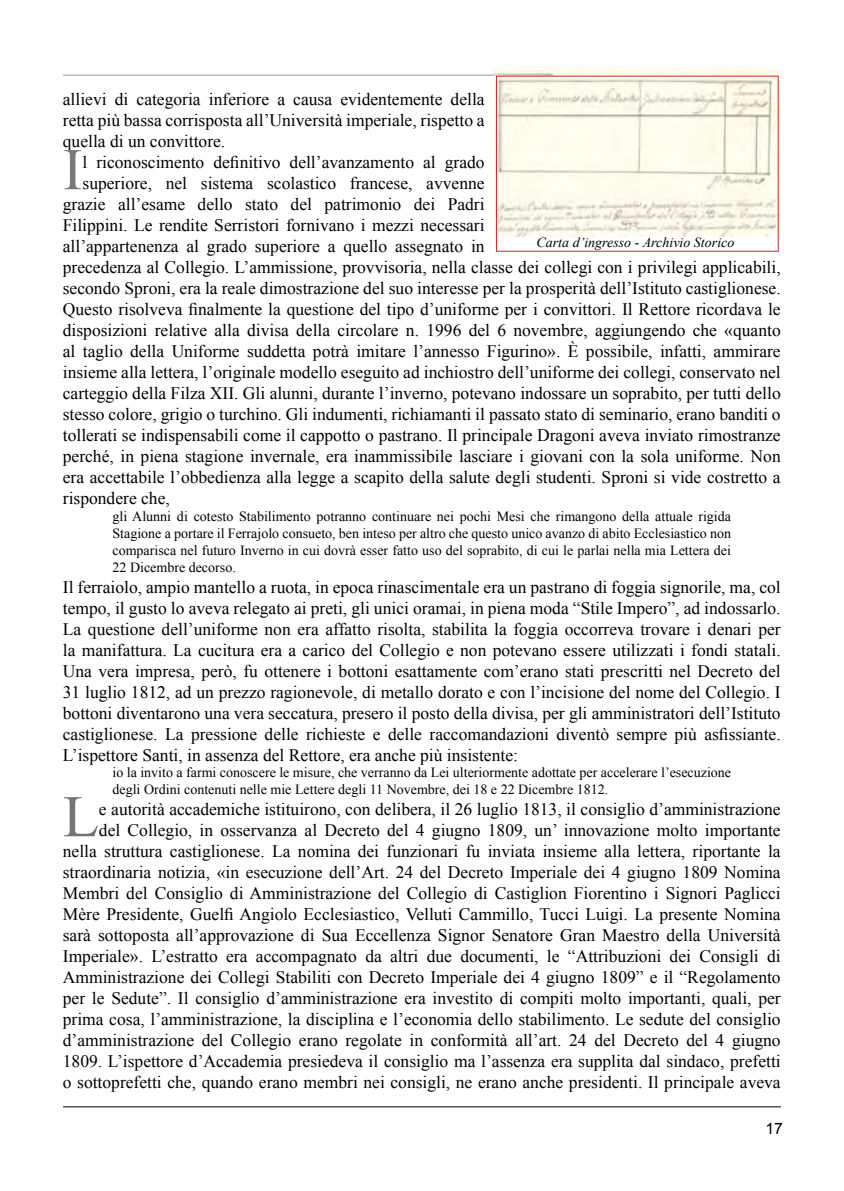
<style>
.page{position:relative;width:844px;height:1191px;background:#fff}
.page>*{position:absolute;margin:0;border:0;box-sizing:border-box;transform-origin:0 0}
.t1{font:58.98px "Times New Roman";color:#797979}
.t2{font:58.98px "Times New Roman";color:#747474}
.t3{font:17.5px/21px "Times New Roman";color:#000;text-align:justify}
.t4{font:15.75px "Arial";color:#000}
.t5{font:14px/16.8px "Times New Roman";color:#000;text-align:justify}
.t6{font:italic 14px "Times New Roman";color:#000}
</style>
<div class="page">
<hr style="left:63px;top:75px;width:717px;height:1px;background:#939598">
<hr style="left:63px;top:1106px;width:717px;height:1px;background:#000">
<img style="left:494px;top:69px;width:286px;height:168px">
<p class="t3" style="left:63px;top:89px;width:423px">allievi di categoria inferiore a causa evidentemente della retta più bassa corrisposta all’Università imperiale, rispetto a quella di un convittore.</p>
<p class="t1" style="left:63px;top:130px;width:21px">I</p>
<p class="t3" style="left:82px;top:152px;width:403px">l riconoscimento definitivo dell’avanzamento al grado</p>
<p class="t3" style="left:82px;top:173px;width:403px">superiore, nel sistema scolastico francese, avvenne</p>
<p class="t3" style="left:63px;top:194px;width:423px">grazie all’esame dello stato del patrimonio dei Padri</p>
<p class="t3" style="left:63px;top:215px;width:423px">Filippini. Le rendite Serristori fornivano i mezzi necessari</p>
<p class="t3" style="left:63px;top:236px;width:423px">all’appartenenza al grado superiore a quello assegnato in</p>
<p class="t3" style="left:63px;top:257px;width:719px">precedenza al Collegio. L’ammissione, provvisoria, nella classe dei collegi con i privilegi applicabili,</p>
<p class="t3" style="left:63px;top:278px;width:719px">secondo Sproni, era la reale dimostrazione del suo interesse per la prosperità dell’Istituto castiglionese.</p>
<p class="t3" style="left:63px;top:299px;width:719px">Questo risolveva finalmente la questione del tipo d’uniforme per i convittori. Il Rettore ricordava le</p>
<p class="t3" style="left:63px;top:320px;width:719px">disposizioni relative alla divisa della circolare n. 1996 del 6 novembre, aggiungendo che «quanto</p>
<p class="t3" style="left:63px;top:341px;width:719px">al taglio della Uniforme suddetta potrà imitare l’annesso Figurino». È possibile, infatti, ammirare</p>
<p class="t3" style="left:63px;top:362px;width:719px">insieme alla lettera, l’originale modello eseguito ad inchiostro dell’uniforme dei collegi, conservato nel</p>
<p class="t3" style="left:63px;top:383px;width:719px">carteggio della Filza XII. Gli alunni, durante l’inverno, potevano indossare un soprabito, per tutti dello</p>
<p class="t3" style="left:63px;top:404px;width:719px">stesso colore, grigio o turchino. Gli indumenti, richiamanti il passato stato di seminario, erano banditi o</p>
<p class="t3" style="left:63px;top:425px;width:719px">tollerati se indispensabili come il cappotto o pastrano. Il principale Dragoni aveva inviato rimostranze</p>
<p class="t3" style="left:63px;top:446px;width:719px">perché, in piena stagione invernale, era inammissibile lasciare i giovani con la sola uniforme. Non</p>
<p class="t3" style="left:63px;top:467px;width:719px">era accettabile l’obbedienza alla legge a scapito della salute degli studenti. Sproni si vide costretto a</p>
<p class="t3" style="left:63px;top:488px;width:108px">rispondere che,</p>
<p class="t5" style="left:112px;top:508px;width:620px">gli Alunni di cotesto Stabilimento potranno continuare nei pochi Mesi che rimangono della attuale rigida Stagione a portare il Ferrajolo consueto, ben inteso per altro che questo unico avanzo di abito Ecclesiastico non comparisca nel futuro Inverno in cui dovrà esser fatto uso del soprabito, di cui le parlai nella mia Lettera dei 22 Dicembre decorso.</p>
<p class="t3" style="left:63px;top:576px;width:719px">Il ferraiolo, ampio mantello a ruota, in epoca rinascimentale era un pastrano di foggia signorile, ma, col tempo, il gusto lo aveva relegato ai preti, gli unici oramai, in piena moda “Stile Impero”, ad indossarlo.<br>La questione dell’uniforme non era affatto risolta, stabilita la foggia occorreva trovare i denari per la manifattura. La cucitura era a carico del Collegio e non potevano essere utilizzati i fondi statali.<br>Una vera impresa, però, fu ottenere i bottoni esattamente com’erano stati prescritti nel Decreto del 31 luglio 1812, ad un prezzo ragionevole, di metallo dorato e con l’incisione del nome del Collegio. I bottoni diventarono una vera seccatura, presero il posto della divisa, per gli amministratori dell’Istituto castiglionese. La pressione delle richieste e delle raccomandazioni diventò sempre più asfissiante.<br>L’ispettore Santi, in assenza del Rettore, era anche più insistente:</p>
<p class="t5" style="left:112px;top:764px;width:620px">io la invito a farmi conoscere le misure, che verranno da Lei ulteriormente adottate per accelerare l’esecuzione degli Ordini contenuti nelle mie Lettere degli 11 Novembre, dei 18 e 22 Dicembre 1812.</p>
<p class="t2" style="left:63px;top:777px;width:38px">L</p>
<p class="t6" style="left:536px;top:232px;width:199px">Carta d’ingresso - Archivio Storico</p>
<p class="t3" style="left:63px;top:798px;width:719px;text-align:right">e autorità accademiche istituirono, con delibera, il 26 luglio 1813, il consiglio d’amministrazione<br>del Collegio, in osservanza al Decreto del 4 giugno 1809, un’ innovazione molto importante nella struttura castiglionese. La nomina dei funzionari fu inviata insieme alla lettera, riportante la straordinaria notizia, «in esecuzione dell’Art. 24 del Decreto Imperiale dei 4 giugno 1809 Nomina Membri del Consiglio di Amministrazione del Collegio di Castiglion Fiorentino i Signori Paglicci Mère Presidente, Guelfi Angiolo Ecclesiastico, Velluti Cammillo, Tucci Luigi. La presente Nomina sarà sottoposta all’approvazione di Sua Eccellenza Signor Senatore Gran Maestro della Università Imperiale». L’estratto era accompagnato da altri due documenti, le “Attribuzioni dei Consigli di Amministrazione dei Collegi Stabiliti con Decreto Imperiale dei 4 giugno 1809” e il “Regolamento per le Sedute”. Il consiglio d’amministrazione era investito di compiti molto importanti, quali, per prima cosa, l’amministrazione, la disciplina e l’economia dello stabilimento. Le sedute del consiglio d’amministrazione del Collegio erano regolate in conformità all’art. 24 del Decreto del 4 giugno 1809. L’ispettore d’Accademia presiedeva il consiglio ma l’assenza era supplita dal sindaco, prefetti o sottoprefetti che, quando erano membri nei consigli, ne erano anche presidenti. Il principale aveva</p>
<p class="t4" style="left:765px;top:1117px;width:19px">17</p>
</div>
